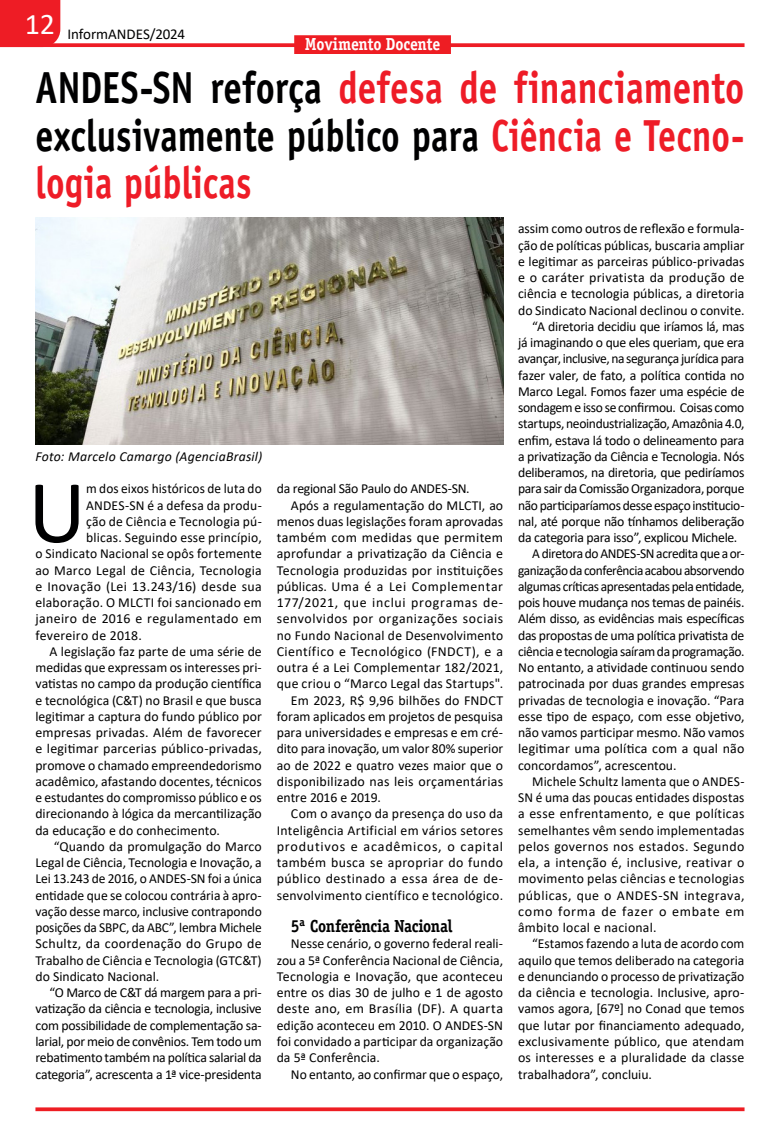
<style>
.page{position:relative;width:780px;height:1134px;background:#fff}
.page>*{position:absolute;margin:0;border:0;box-sizing:border-box;transform-origin:0 0}
.MATERIA{font:90.5px "Calibri";color:#000001}
.TITULO_36{font:700 45px/47.5px "Officina Sans Std";color:#ee1c27;scale:.8 1}
.TITULO_36-2{font:700 45px "Officina Sans Std";color:#ee1c27;scale:.82 1}
.t1{font:30px "Calibri";color:#fff}
.MATERIA-2{font:700 17.5px "Officina Serif Std";letter-spacing:-.02em;color:#000001;scale:.9 1}
.EDITORIA{font:700 17.5px "Officina Serif Std";letter-spacing:-.015em;color:#fff;scale:.9 1}
.t2{font:15px "Calibri";letter-spacing:-.01em;color:#000001}
.MATERIA-3{font:13.75px/16.2px "Calibri";letter-spacing:.01em;color:#000001;text-align:justify}
.MATERIA-4{font:italic 13.75px "Calibri";letter-spacing:.015em;color:#000001}
.MATERIA-5{font:13.75px "Calibri";letter-spacing:-.01em;color:#000001}
.MATERIA-6{font:13.75px "Calibri";letter-spacing:.03em;color:#000001}
.MATERIA-7{font:13.75px "Calibri";letter-spacing:-.02em;color:#000001}
.s1{color:#000001}
</style>
<div class="page">
<svg style="left:35px;top:1107px;width:709px;height:4px;background:#ef343a"></svg>
<svg style="left:60px;top:43px;width:684px;height:4px;background:#ef2c34"></svg>
<div style="left:0;top:0;width:60px;height:47px;background:#ee1c25"></div>
<div style="left:294px;top:35px;width:157px;height:19px;background:#ee1d23"></div>
<img style="left:35px;top:217px;width:468px;height:227px">
<p class="t1" style="left:25px;top:4px;width:32px">12</p>
<p class="t2" style="left:67px;top:24px;width:119px">InformANDES/2024</p>
<p class="TITULO_36-2" style="left:35px;top:60px;width:866px"><span class="s1">ANDES-SN reforça</span> defesa de financiamento</p>
<p class="TITULO_36" style="left:35px;top:111px;width:887px"><span class="s1">exclusivamente público para</span> Ciência e Tecno&shy;logia públicas</p>
<p class="EDITORIA" style="left:305px;top:34px;width:152px">Movimento Docente</p>
<p class="MATERIA-4" style="left:35px;top:447px;width:228px">Foto: Marcelo Camargo (AgenciaBrasil)</p>
<p class="MATERIA" style="left:28px;top:449px;width:60px">U</p>
<p class="MATERIA-3" style="left:86px;top:480px;width:177px">m dos eixos históricos de luta do</p>
<p class="MATERIA-3" style="left:86px;top:497px;width:177px">ANDES-SN é a defesa da produ-</p>
<p class="MATERIA-3" style="left:86px;top:513px;width:177px">ção de Ciência e Tecnologia pú-</p>
<p class="MATERIA-3" style="left:86px;top:529px;width:177px">blicas. Seguindo esse princípio,</p>
<p class="MATERIA-3" style="left:35px;top:545px;width:228px">o Sindicato Nacional se opôs fortemente</p>
<p class="MATERIA-3" style="left:35px;top:562px;width:228px">ao Marco Legal de Ciência, Tecnologia</p>
<p class="MATERIA-6" style="left:35px;top:577px;width:228px">e Inovação (Lei 13.243/16) desde sua</p>
<p class="MATERIA-3" style="left:35px;top:594px;width:228px">elaboração. O MLCTI foi sancionado em</p>
<p class="MATERIA-3" style="left:35px;top:610px;width:228px">janeiro de 2016 e regulamentado em</p>
<p class="MATERIA-3" style="left:35px;top:627px;width:108px">fevereiro de 2018.</p>
<p class="MATERIA-3" style="left:35px;top:643px;width:228px;text-indent:14px">A legislação faz parte de uma série de medidas que expressam os interesses pri&shy;vatistas no campo da produção científica e tecnológica (C&amp;T) no Brasil e que busca legitimar a captura do fundo público por empresas privadas. Além de favorecer e legitimar parcerias público-privadas, promove o chamado empreendedorismo acadêmico, afastando docentes, técnicos e estudantes do compromisso público e os direcionando à lógica da mercantilização da educação e do conhecimento.</p>
<p class="MATERIA-3" style="left:35px;top:838px;width:228px;text-indent:18px">“Quando da promulgação do Marco Legal de Ciência, Tecnologia e Inovação, a Lei 13.243 de 2016, o ANDES-SN foi a única entidade que se colocou contrária à apro&shy;vação desse marco, inclusive contrapondo posições da SBPC, da ABC”, lembra Michele Schultz, da coordenação do Grupo de Trabalho de Ciência e Tecnologia (GTC&amp;T) do Sindicato Nacional.</p>
<p class="MATERIA-3" style="left:35px;top:984px;width:228px;text-indent:14px">“O Marco de C&amp;T dá margem para a pri&shy;vatização da ciência e tecnologia, inclusive com possibilidade de complementação sa&shy;larial, por meio de convênios. Tem todo um rebatimento também na política salarial da categoria”, acrescenta a 1ª vice-presidenta</p>
<p class="MATERIA-7" style="left:277px;top:479px;width:194px">da regional São Paulo do ANDES-SN.</p>
<p class="MATERIA-3" style="left:277px;top:497px;width:228px;text-indent:14px">Após a regulamentação do MLCTI, ao menos duas legislações foram aprovadas também com medidas que permitem aprofundar a privatização da Ciência e Tecnologia produzidas por instituições públicas. Uma é a Lei Complementar 177/2021, que inclui programas de&shy;senvolvidos por organizações sociais no Fundo Nacional de Desenvolvimento Científico e Tecnológico (FNDCT), e a outra é a Lei Complementar 182/2021, que criou o “Marco Legal das Startups".</p>
<p class="MATERIA-3" style="left:277px;top:692px;width:228px;text-indent:14px">Em 2023, R$ 9,96 bilhões do FNDCT foram aplicados em projetos de pesquisa para universidades e empresas e em cré&shy;dito para inovação, um valor 80% superior ao de 2022 e quatro vezes maior que o disponibilizado nas leis orçamentárias entre 2016 e 2019.</p>
<p class="MATERIA-3" style="left:277px;top:805px;width:228px;text-indent:14px">Com o avanço da presença do uso da Inteligência Artificial em vários setores produtivos e acadêmicos, o capital também busca se apropriar do fundo público destinado a essa área de de&shy;senvolvimento científico e tecnológico.</p>
<p class="MATERIA-2" style="left:291px;top:915px;width:181px">5ª Conferência Nacional</p>
<p class="MATERIA-3" style="left:277px;top:935px;width:228px;text-indent:14px">Nesse cenário, o governo federal reali&shy;zou a 5ª Conferência Nacional de Ciência, Tecnologia e Inovação, que aconteceu entre os dias 30 de julho e 1 de agosto deste ano, em Brasília (DF). A quarta edição aconteceu em 2010. O ANDES-SN foi convidado a participar da organização da 5ª Conferência.</p>
<p class="MATERIA-5" style="left:291px;top:1064px;width:214px">No entanto, ao confirmar que o espaço,</p>
<p class="MATERIA-3" style="left:518px;top:220px;width:228px">assim como outros de reflexão e formula&shy;ção de políticas públicas, buscaria ampliar e legitimar as parceiras público-privadas e o caráter privatista da produção de ciência e tecnologia públicas, a diretoria do Sindicato Nacional declinou o convite.</p>
<p class="MATERIA-3" style="left:518px;top:318px;width:228px;text-indent:14px">“A diretoria decidiu que iríamos lá, mas já imaginando o que eles queriam, que era avançar, inclusive, na segurança jurídica para fazer valer, de fato, a política contida no Marco Legal. Fomos fazer uma espécie de sondagem e isso se confirmou. Coisas como startups, neoindustrialização, Amazônia 4.0, enfim, estava lá todo o delineamento para a privatização da Ciência e Tecnologia. Nós deliberamos, na diretoria, que pediríamos para sair da Comissão Organizadora, porque não participaríamos desse espaço institucio&shy;nal, até porque não tínhamos deliberação da categoria para isso”, explicou Michele.</p>
<p class="MATERIA-3" style="left:518px;top:545px;width:228px;text-indent:14px">A diretora do ANDES-SN acredita que a or&shy;ganização da conferência acabou absorvendo algumas críticas apresentadas pela entidade, pois houve mudança nos temas de painéis.<br>Além disso, as evidências mais específicas das propostas de uma política privatista de ciência e tecnologia saíram da programação.<br>No entanto, a atividade continuou sendo patrocinada por duas grandes empresas privadas de tecnologia e inovação. “Para esse tipo de espaço, com esse objetivo, não vamos participar mesmo. Não vamos legitimar uma política com a qual não concordamos”, acrescentou.</p>
<p class="MATERIA-3" style="left:518px;top:773px;width:228px;text-indent:14px">Michele Schultz lamenta que o ANDES-SN é uma das poucas entidades dispostas a esse enfrentamento, e que políticas semelhantes vêm sendo implementadas pelos governos nos estados. Segundo ela, a intenção é, inclusive, reativar o movimento pelas ciências e tecnologias públicas, que o ANDES-SN integrava, como forma de fazer o embate em âmbito local e nacional.</p>
<p class="MATERIA-3" style="left:518px;top:935px;width:228px;text-indent:14px">“Estamos fazendo a luta de acordo com aquilo que temos deliberado na categoria e denunciando o processo de privatização da ciência e tecnologia. Inclusive, apro&shy;vamos agora, [67º] no Conad que temos que lutar por financiamento adequado, exclusivamente público, que atendam os interesses e a pluralidade da classe trabalhadora”, concluiu.</p>
</div>
